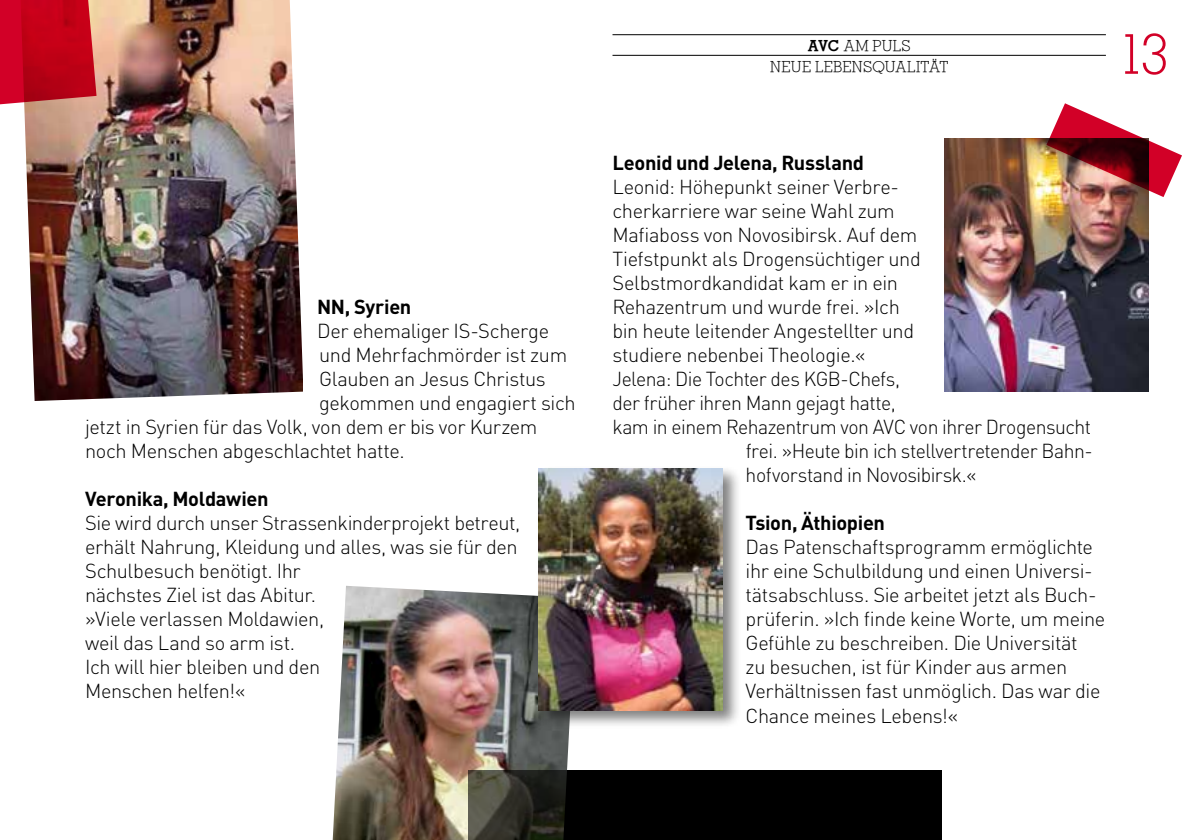
<style>
.page{position:relative;width:1191px;height:840px;background:#fff}
.page>*{position:absolute;margin:0;border:0;box-sizing:border-box;transform-origin:0 0}
.t1{font:300 56px "Memphis";color:#d20027}
.t2{font:300 20px/24px "DINOT";letter-spacing:-.02em;color:#000}
.t3{font:700 20px "DINOT";letter-spacing:-.02em;color:#000}
.t4{font:300 15px/20.6px "Memphis";letter-spacing:.02em;color:#000;text-align:center}
.s1{font-weight:700}
</style>
<div class="page">
<hr style="left:612px;top:34px;width:494px;height:1px;background:#000">
<hr style="left:612px;top:55px;width:494px;height:1px;background:#000">
<img style="left:944px;top:138px;width:204px;height:253px">
<img style="left:1046px;top:103px;width:136px;height:94px">
<img style="left:333px;top:585px;width:237px;height:254px">
<div style="left:536px;top:465px;width:206px;height:264px;background:#000;opacity:.5"></div>
<img style="left:539px;top:468px;width:184px;height:241px">
<svg style="left:468px;top:770px;width:473px;height:69px;background:#0a0a09"></svg>
<img style="left:25px;top:0;width:278px;height:401px">
<svg style="left:0;top:0;width:96px;height:147px;background:#c93d49"></svg>
<p class="t3" style="left:317px;top:293px;width:96px">NN, Syrien</p>
<p class="t2" style="left:317px;top:318px;width:233px">Der ehemaliger IS-Scherge</p>
<p class="t2" style="left:319px;top:342px;width:249px">und Mehrfachmörder ist zum</p>
<p class="t2" style="left:319px;top:366px;width:228px">Glauben an Jesus Christus</p>
<p class="t2" style="left:319px;top:390px;width:258px">gekommen und engagiert sich</p>
<p class="t2" style="left:85px;top:414px;width:454px">jetzt in Syrien für das Volk, von dem er bis vor Kurzem</p>
<p class="t2" style="left:85px;top:438px;width:321px">noch Menschen abgeschlachtet hatte.</p>
<p class="t3" style="left:85px;top:485px;width:185px">Veronika, Moldawien</p>
<p class="t2" style="left:85px;top:510px;width:437px">Sie wird durch unser Strassenkinderprojekt betreut, erhält Nahrung, Kleidung und alles, was sie für den<br>Schulbesuch benötigt. Ihr<br>nächstes Ziel ist das Abitur.<br>»Viele verlassen Moldawien,<br>weil das Land so arm ist.<br>Ich will hier bleiben und den<br>Menschen helfen!«</p>
<p class="t4" style="left:770px;top:35px;width:179px"><span class="s1">AVC</span> AM PULS<br>NEUE LEBENSQUALITÄT</p>
<h1 class="t1" style="left:1117px;top:20px;width:53px">13</h1>
<p class="t3" style="left:612px;top:149px;width:253px">Leonid und Jelena, Russland</p>
<p class="t2" style="left:612px;top:174px;width:288px">Leonid: Höhepunkt seiner Verbre-</p>
<p class="t2" style="left:612px;top:198px;width:284px">cherkarriere war seine Wahl zum</p>
<p class="t2" style="left:612px;top:222px;width:306px">Mafiaboss von Novosibirsk. Auf dem</p>
<p class="t2" style="left:612px;top:246px;width:310px">Tiefstpunkt als Drogensüchtiger und</p>
<p class="t2" style="left:612px;top:270px;width:287px">Selbstmordkandidat kam er in ein</p>
<p class="t2" style="left:612px;top:294px;width:289px">Rehazentrum und wurde frei. »Ich</p>
<p class="t2" style="left:612px;top:318px;width:303px">bin heute leitender Angestellter und</p>
<p class="t2" style="left:612px;top:342px;width:254px">studiere nebenbei Theologie.«</p>
<p class="t2" style="left:612px;top:366px;width:289px">Jelena: Die Tochter des KGB-Chefs,</p>
<p class="t2" style="left:612px;top:390px;width:285px">der früher ihren Mann gejagt hatte,</p>
<p class="t2" style="left:612px;top:414px;width:480px">kam in einem Rehazentrum von AVC von ihrer Drogensucht</p>
<p class="t2" style="left:745px;top:438px;width:349px">frei. »Heute bin ich stellvertretender Bahn-</p>
<p class="t2" style="left:745px;top:462px;width:232px">hofvorstand in Novosibirsk.«</p>
<p class="t3" style="left:745px;top:509px;width:141px">Tsion, Äthiopien</p>
<p class="t2" style="left:745px;top:534px;width:361px">Das Patenschaftsprogramm ermöglichte ihr eine Schulbildung und einen Universi&shy;tätsabschluss. Sie arbeitet jetzt als Buch&shy;prüferin. »Ich finde keine Worte, um meine Gefühle zu beschreiben. Die Universität<br>zu besuchen, ist für Kinder aus armen Verhältnissen fast unmöglich. Das war die Chance meines Lebens!«</p>
</div>
